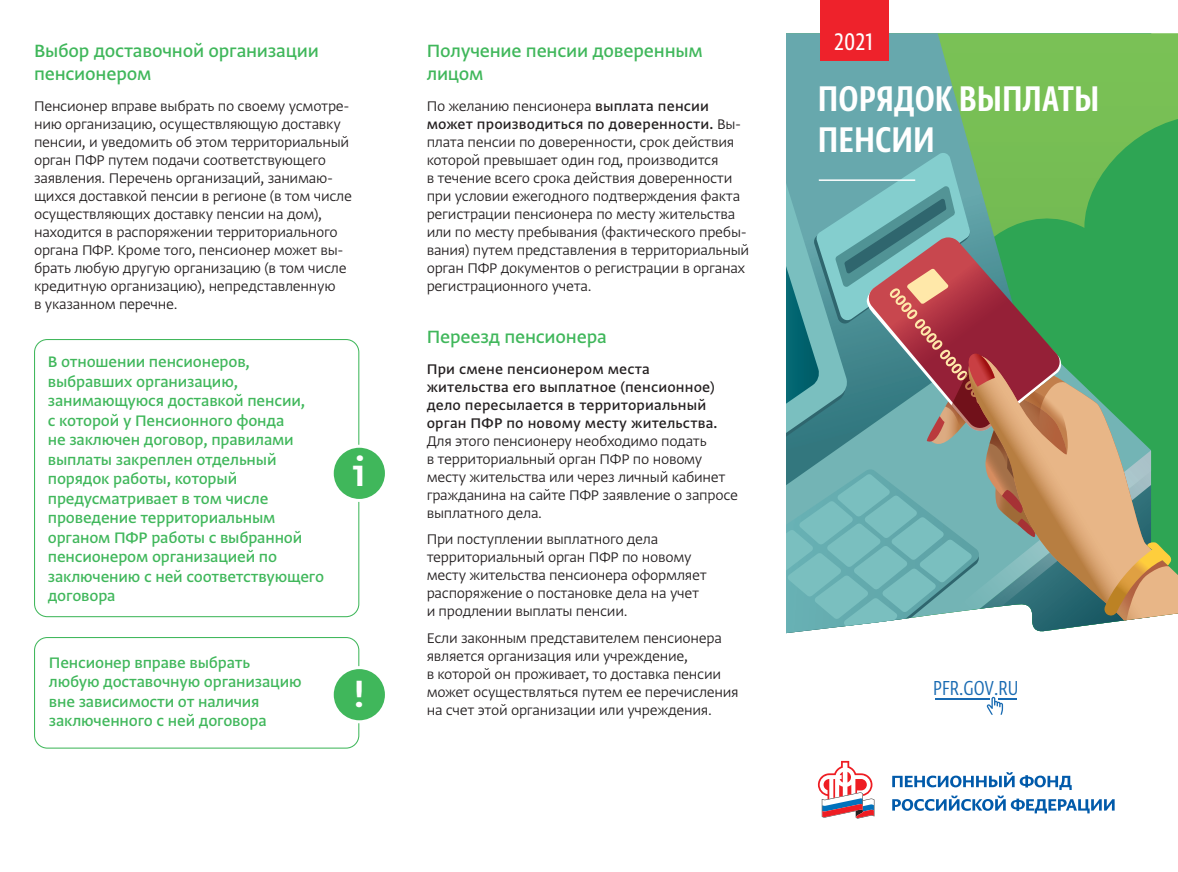
<style>
.page{position:relative;width:1178px;height:872px;background:#fff}
.page>*{position:absolute;margin:0;border:0;box-sizing:border-box;transform-origin:0 0}
.t1{font:500 45px "Greta Sans Ext Pro";color:#fff}
.t2{font:42.3px/41.1px "Greta Sans Cnd Pro Sm Bld";color:#fff}
.t3{font:28.5px "Greta Sans Cnd Pro";color:#fff}
.t4{font:300 24px "Greta Sans Cnd Pro";color:#186ab2}
.t5{font:500 21px/22.5px "Greta Sans Pro";letter-spacing:-.01em;color:#40b75b}
.t6{font:500 18px/19.5px "Greta Sans Pro";letter-spacing:-.01em;color:#40b75b}
.t7{font:300 16.5px/18px "Greta Sans Pro";letter-spacing:-.015em;color:#231f20}
.t8{font:500 16.5px/18px "Greta Sans Pro";letter-spacing:.01em;color:#231f20}
.s1{font-weight:500}
</style>
<div class="page">
<div style="left:34px;top:637px;width:325px;height:111px;border:1px solid #40b75b;border-radius:13px"></div>
<div style="left:332px;top:667px;width:54px;height:55px;background:#40b75b;border-radius:50%"></div>
<div style="left:331px;top:666px;width:57px;height:57px;border:3px solid #fff;border-radius:50%"></div>
<div style="left:34px;top:339px;width:325px;height:278px;border:1px solid #40b75b;border-radius:13px"></div>
<div style="left:332px;top:446px;width:54px;height:54px;background:#40b75b;border-radius:50%"></div>
<div style="left:331px;top:445px;width:57px;height:57px;border:3px solid #fff;border-radius:50%"></div>
<div style="left:1018px;top:33px;width:160px;height:82px;background:#79c155"></div>
<svg style="left:787px;top:33px;width:231px;height:64px;background:#6db08d"></svg>
<svg style="left:787px;top:97px;width:387px;height:536px;background:#75a084"></svg>
<svg style="left:818px;top:761px;width:56px;height:57px"></svg>
<svg style="left:892px;top:772px;width:222px;height:41px"></svg>
<hr style="left:934px;top:698px;width:55px;height:1px;background:#186ab2">
<svg style="left:987px;top:697px;width:29px;height:17px"></svg>
<div style="left:820px;top:0;width:68px;height:61px;background:#ee222b"></div>
<p class="t5" style="left:34px;top:38px;width:286px">Выбор доставочной организации пенсионером</p>
<p class="t7" style="left:34px;top:95px;width:320px">Пенсионер вправе выбрать по своему усмотре&shy;нию организацию, осуществляющую доставку пенсии, и уведомить об этом территориальный орган ПФР путем подачи соответствующего заявления. Перечень организаций, занимаю&shy;щихся доставкой пенсии в регионе (в том числе осуществляющих доставку пенсии на дом), находится в распоряжении территориального органа ПФР. Кроме того, пенсионер может вы&shy;брать любую другую организацию (в том числе кредитную организацию), непредставленную<br>в указанном перечне.</p>
<p class="t6" style="left:48px;top:351px;width:278px">В отношении пенсионеров, выбравших организацию, занимающуюся доставкой пенсии,<br>с которой у Пенсионного фонда<br>не заключен договор, правилами выплаты закреплен отдельный порядок работы, который предусматривает в том числе проведение территориальным органом ПФР работы с выбранной пенсионером организацией по заключению с ней соответствующего договора</p>
<p class="t6" style="left:49px;top:651px;width:254px">Пенсионер вправе выбрать любую доставочную организацию вне зависимости от наличия заключенного с ней договора</p>
<h1 class="t1" style="left:352px;top:439px;width:16px">i</h1>
<h1 class="t1" style="left:353px;top:660px;width:14px">!</h1>
<p class="t5" style="left:427px;top:38px;width:278px">Получение пенсии доверенным лицом</p>
<p class="t7" style="left:427px;top:95px;width:324px">По желанию пенсионера <span class="s1">выплата пенсии может производиться по доверенности.</span> Вы&shy;плата пенсии по доверенности, срок действия которой превышает один год, производится<br>в течение всего срока действия доверенности при условии ежегодного подтверждения факта регистрации пенсионера по месту жительства или по месту пребывания (фактического пребы&shy;вания) путем представления в территориальный орган ПФР документов о регистрации в органах регистрационного учета.</p>
<p class="t5" style="left:427px;top:324px;width:182px">Переезд пенсионера</p>
<p class="t8" style="left:427px;top:358px;width:292px">При смене пенсионером места жительства его выплатное (пенсионное) дело пересылается в территориальный орган ПФР по новому месту жительства.</p>
<p class="t7" style="left:427px;top:430px;width:313px">Для этого пенсионеру необходимо подать<br>в территориальный орган ПФР по новому месту жительства или через личный кабинет гражданина на сайте ПФР заявление о запросе выплатного дела.</p>
<p class="t7" style="left:427px;top:529px;width:282px">При поступлении выплатного дела территориальный орган ПФР по новому месту жительства пенсионера оформляет распоряжение о постановке дела на учет и продлении выплаты пенсии.</p>
<p class="t7" style="left:427px;top:627px;width:314px">Если законным представителем пенсионера является организация или учреждение,<br>в которой он проживает, то доставка пенсии может осуществляться путем ее перечисления на счет этой организации или учреждения.</p>
<h3 class="t3" style="left:834px;top:21px;width:40px">2021</h3>
<h2 class="t2" style="left:818px;top:75px;width:283px">ПОРЯДОК ВЫПЛАТЫ<br>ПЕНСИИ</h2>
<h3 class="t4" style="left:933px;top:670px;width:87px">PFR.GOV.RU</h3>
</div>
